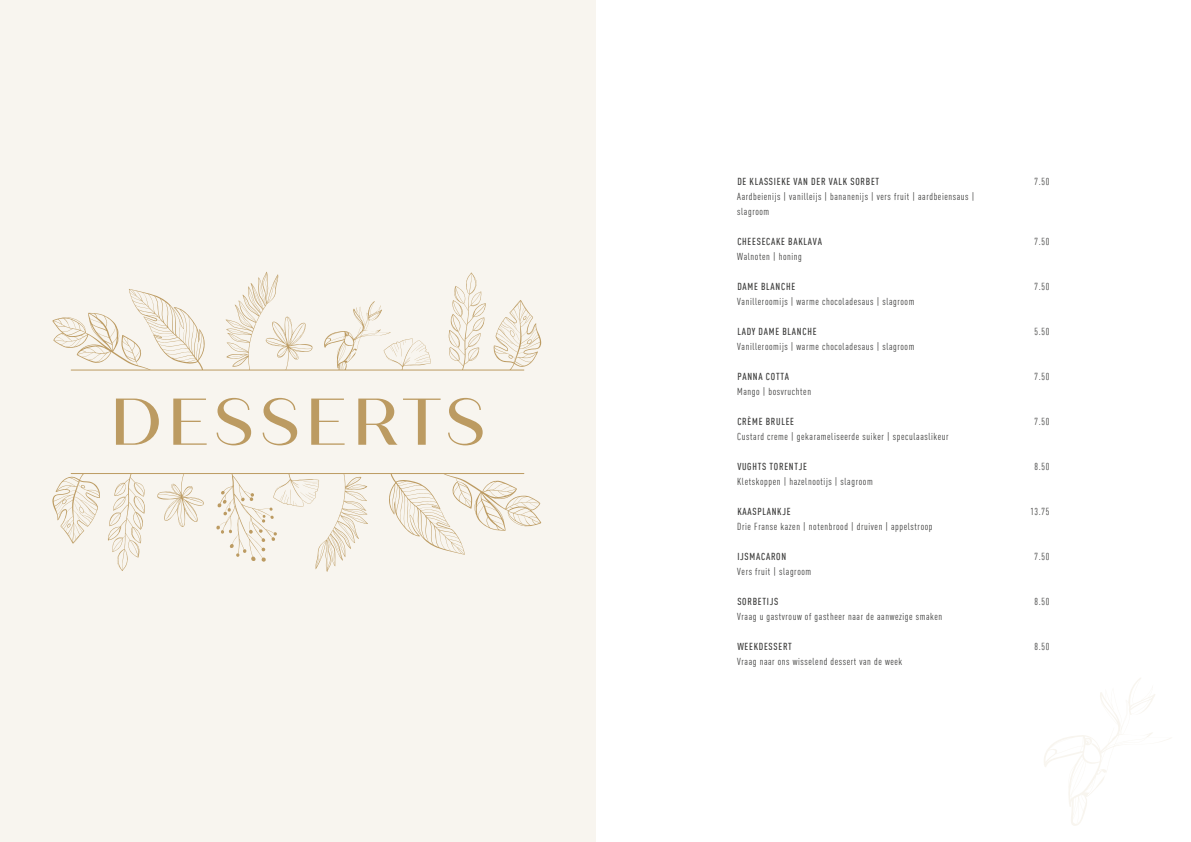
<style>
.page{position:relative;width:1191px;height:842px;background:#fff}
.page>*{position:absolute;margin:0;border:0;box-sizing:border-box;transform-origin:0 0}
.t1{font:500 66px "Quiche Sans";letter-spacing:.09em;color:#bc9b62}
.t2{font:10px/15px "DIN Cond";letter-spacing:.06em;color:#3c3c3b}
.t3{font:500 10px "DIN Cond";letter-spacing:.075em;color:#3c3c3b}
</style>
<div class="page">
<div style="left:0;top:0;width:595px;height:842px;background:#f8f5ef"></div>
<svg style="left:324px;top:301px;width:107px;height:68px"></svg>
<svg style="left:226px;top:272px;width:86px;height:97px"></svg>
<svg style="left:449px;top:272px;width:37px;height:97px"></svg>
<svg style="left:52px;top:289px;width:153px;height:82px"></svg>
<svg style="left:493px;top:300px;width:48px;height:71px"></svg>
<div style="left:73px;top:370px;width:449px;height:117px;background:#f8f5ef"></div>
<hr style="left:71px;top:369px;width:453px;height:1px;background:#bc9b62">
<svg style="left:157px;top:474px;width:47px;height:53px"></svg>
<svg style="left:108px;top:474px;width:37px;height:97px"></svg>
<svg style="left:389px;top:473px;width:152px;height:82px"></svg>
<svg style="left:216px;top:474px;width:152px;height:98px"></svg>
<svg style="left:52px;top:473px;width:48px;height:71px"></svg>
<hr style="left:71px;top:473px;width:453px;height:1px;background:#bc9b62">
<svg style="left:1044px;top:678px;width:127px;height:148px"></svg>
<h1 class="t1" style="left:110px;top:383px;width:376px">DESSERTS</h1>
<p class="t3" style="left:737px;top:176px;width:143px">DE KLASSIEKE VAN DER VALK SORBET</p>
<p class="t2" style="left:1034px;top:174px;width:16px">7.50</p>
<p class="t2" style="left:737px;top:189px;width:238px">Aardbeienijs | vanilleijs | bananenijs | vers fruit | aardbeiensaus | slagroom</p>
<p class="t3" style="left:737px;top:236px;width:86px">CHEESECAKE BAKLAVA</p>
<p class="t2" style="left:1034px;top:234px;width:16px">7.50</p>
<p class="t2" style="left:737px;top:249px;width:66px">Walnoten | honing</p>
<p class="t3" style="left:737px;top:281px;width:59px">DAME BLANCHE</p>
<p class="t2" style="left:1034px;top:279px;width:16px">7.50</p>
<p class="t2" style="left:737px;top:294px;width:179px">Vanilleroomijs | warme chocoladesaus | slagroom</p>
<p class="t3" style="left:737px;top:326px;width:81px">LADY DAME BLANCHE</p>
<p class="t2" style="left:1034px;top:324px;width:16px">5.50</p>
<p class="t2" style="left:737px;top:339px;width:179px">Vanilleroomijs | warme chocoladesaus | slagroom</p>
<p class="t3" style="left:737px;top:371px;width:53px">PANNA COTTA</p>
<p class="t2" style="left:1034px;top:369px;width:16px">7.50</p>
<p class="t2" style="left:737px;top:384px;width:75px">Mango | bosvruchten</p>
<p class="t3" style="left:737px;top:416px;width:58px">CRÈME BRULEE</p>
<p class="t2" style="left:1034px;top:414px;width:16px">7.50</p>
<p class="t2" style="left:737px;top:429px;width:213px">Custard creme | gekarameliseerde suiker | speculaaslikeur</p>
<p class="t3" style="left:737px;top:461px;width:71px">VUGHTS TORENTJE</p>
<p class="t2" style="left:1034px;top:459px;width:16px">8.50</p>
<p class="t2" style="left:737px;top:474px;width:137px">Kletskoppen | hazelnootijs | slagroom</p>
<p class="t3" style="left:737px;top:506px;width:55px">KAASPLANKJE</p>
<p class="t2" style="left:1030px;top:504px;width:20px">13.75</p>
<p class="t2" style="left:737px;top:519px;width:197px">Drie Franse kazen | notenbrood | druiven | appelstroop</p>
<p class="t3" style="left:737px;top:551px;width:50px">IJSMACARON</p>
<p class="t2" style="left:1034px;top:549px;width:16px">7.50</p>
<p class="t2" style="left:737px;top:564px;width:75px">Vers fruit | slagroom</p>
<p class="t3" style="left:737px;top:596px;width:42px">SORBETIJS</p>
<p class="t2" style="left:1034px;top:594px;width:16px">8.50</p>
<p class="t2" style="left:737px;top:609px;width:207px">Vraag u gastvrouw of gastheer naar de aanwezige smaken</p>
<p class="t3" style="left:737px;top:641px;width:56px">WEEKDESSERT</p>
<p class="t2" style="left:1034px;top:639px;width:16px">8.50</p>
<p class="t2" style="left:737px;top:654px;width:166px">Vraag naar ons wisselend dessert van de week</p>
</div>
